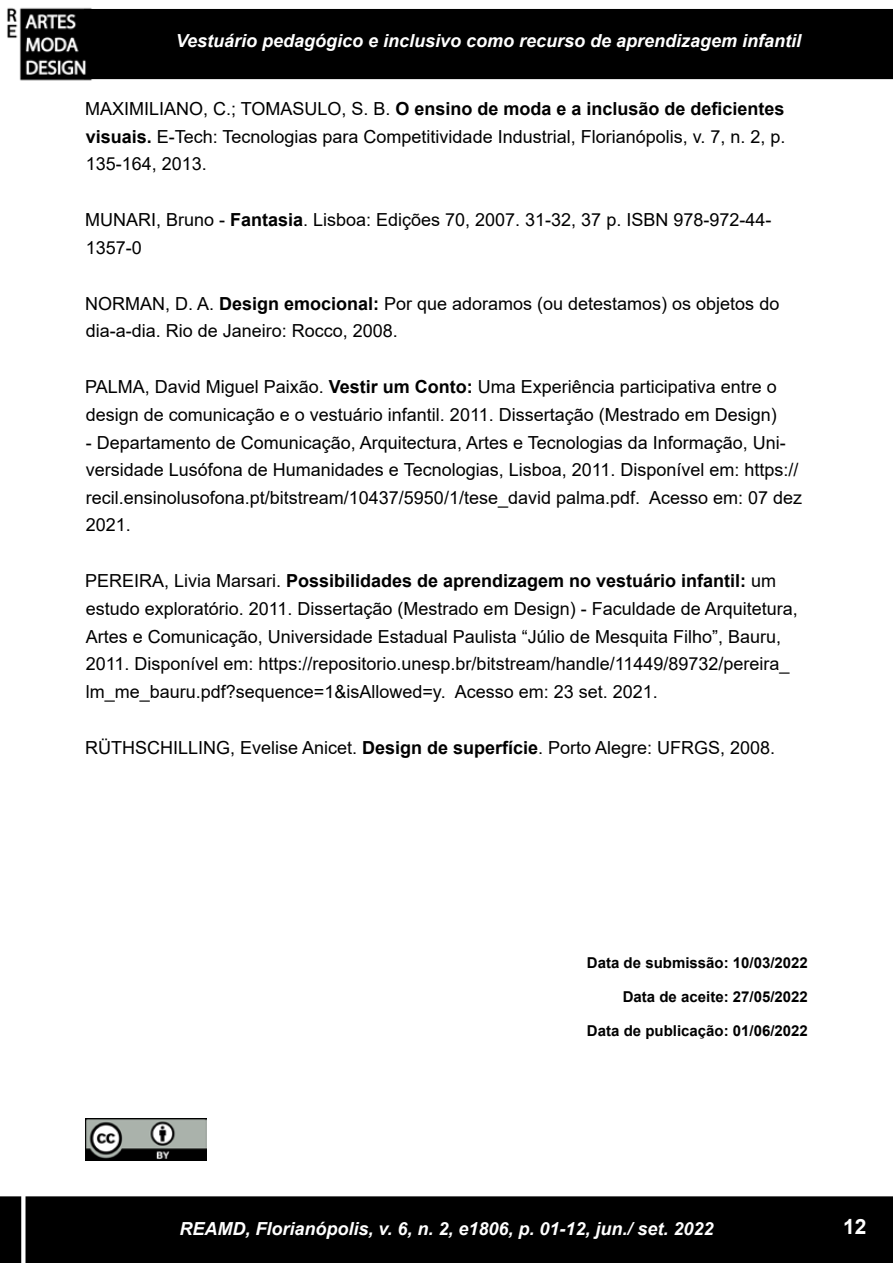
<style>
.page{position:relative;width:893px;height:1263px;background:#fff}
.page>*{position:absolute;margin:0;border:0;box-sizing:border-box;transform-origin:0 0}
.t1{font:700 21px "Arial";color:#fff}
.t2{font:18px/27.6px "Arial";color:#000}
.t3{font:italic 700 18px "Arial";color:#fff}
.t4{font:700 15px "Arial";color:#000}
.s1{font-weight:700}
</style>
<div class="page">
<div style="left:85px;top:10px;width:807px;height:68px;background:#000"></div>
<div style="left:84px;top:9px;width:809px;height:70px;border:2px solid #000"></div>
<img style="left:7px;top:7px;width:93px;height:74px">
<div style="left:1px;top:1197px;width:891px;height:65px;background:#000"></div>
<div style="left:0;top:1196px;width:893px;height:67px;border:2px solid #000"></div>
<div style="left:21px;top:383px;width:5px;height:880px;background:#fff"></div>
<img style="left:85px;top:1118px;width:121px;height:43px">
<p class="t3" style="left:176px;top:29px;width:627px">Vestuário pedagógico e inclusivo como recurso de aprendizagem infantil</p>
<p class="t2" style="left:85px;top:95px;width:702px;text-align:justify">MAXIMILIANO, C.; TOMASULO, S. B. <span class="s1">O ensino de moda e a inclusão de deficientes visuais.</span> E-Tech: Tecnologias para Competitividade Industrial, Florianópolis, v. 7, n. 2, p.<br>135-164, 2013.</p>
<p class="t2" style="left:85px;top:206px;width:688px">MUNARI, Bruno - <span class="s1">Fantasia</span>. Lisboa: Edições 70, 2007. 31-32, 37 p. ISBN 978-972-44-<br>1357-0</p>
<p class="t2" style="left:85px;top:290px;width:696px">NORMAN, D. A. <span class="s1">Design emocional:</span> Por que adoramos (ou detestamos) os objetos do dia-a-dia. Rio de Janeiro: Rocco, 2008.</p>
<p class="t2" style="left:85px;top:373px;width:693px">PALMA, David Miguel Paixão. <span class="s1">Vestir um Conto:</span> Uma Experiência participativa entre o design de comunicação e o vestuário infantil. 2011. Dissertação (Mestrado em Design)</p>
<p class="t2" style="left:86px;top:428px;width:718px">- Departamento de Comunicação, Arquitectura, Artes e Tecnologias da Informação, Uni&shy;versidade Lusófona de Humanidades e Tecnologias, Lisboa, 2011. Disponível em: https:// recil.ensinolusofona.pt/bitstream/10437/5950/1/tese_david palma.pdf. Acesso em: 07 dez 2021.</p>
<p class="t2" style="left:85px;top:567px;width:714px">PEREIRA, Livia Marsari. <span class="s1">Possibilidades de aprendizagem no vestuário infantil:</span> um estudo exploratório. 2011. Dissertação (Mestrado em Design) - Faculdade de Arquitetura, Artes e Comunicação, Universidade Estadual Paulista “Júlio de Mesquita Filho”, Bauru, 2011. Disponível em: https://repositorio.unesp.br/bitstream/handle/11449/89732/pereira_ lm_me_bauru.pdf?sequence=1&amp;isAllowed=y. Acesso em: 23 set. 2021.</p>
<p class="t2" style="left:85px;top:733px;width:692px">RÜTHSCHILLING, Evelise Anicet. <span class="s1">Design de superfície</span>. Porto Alegre: UFRGS, 2008.</p>
<p class="t4" style="left:587px;top:952px;width:222px">Data de submissão: 10/03/2022</p>
<p class="t4" style="left:623px;top:986px;width:187px">Data de aceite: 27/05/2022</p>
<p class="t4" style="left:587px;top:1020px;width:222px">Data de publicação: 01/06/2022</p>
<p class="t3" style="left:179px;top:1217px;width:536px">REAMD, Florianópolis, v. 6, n. 2, e1806, p. 01-12, jun./ set. 2022</p>
<p class="t1" style="left:843px;top:1211px;width:25px">12</p>
</div>
